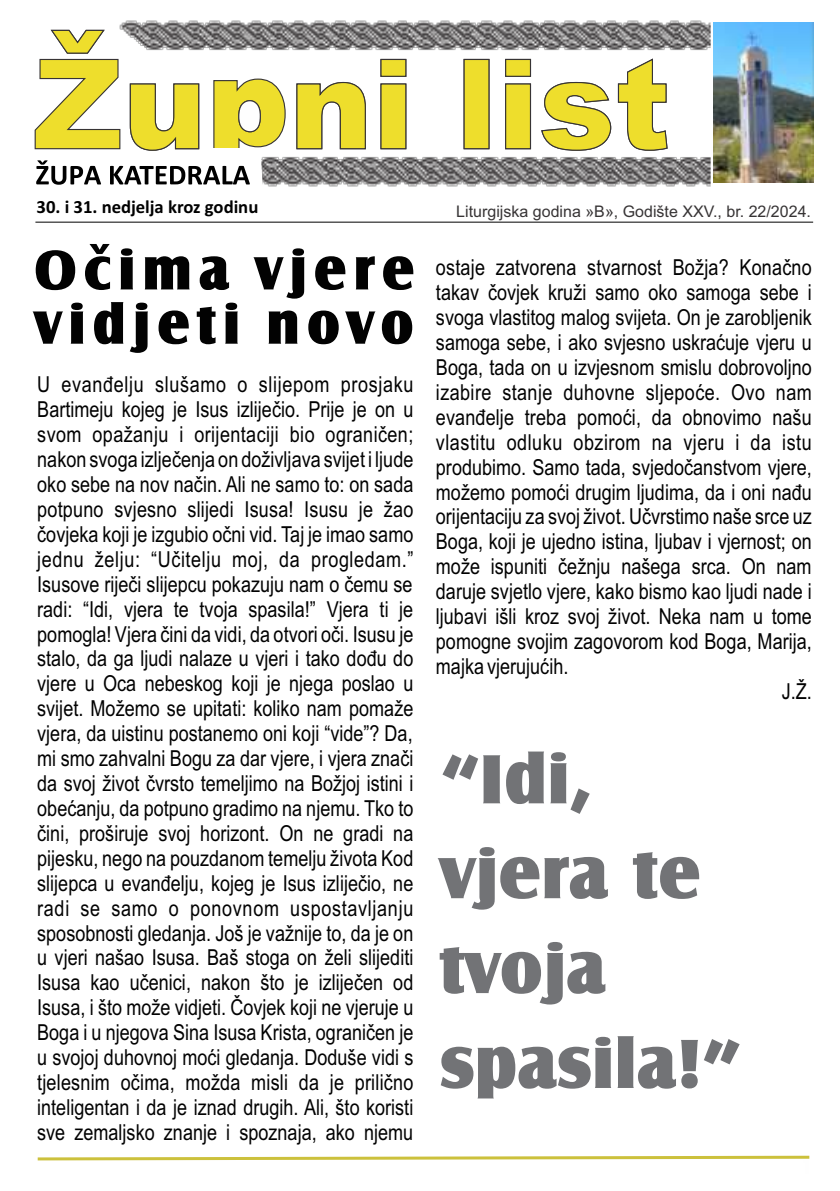
<style>
.page{position:relative;width:840px;height:1191px;background:#fff}
.page>*{position:absolute;margin:0;border:0;box-sizing:border-box;transform-origin:0 0}
.t1{font:72px/94.8px "Castle T Ultr";color:#727376}
.t2{font:57.8px/54.2px "Castle T Ultr";letter-spacing:.12em;color:#020202;scale:.96 1}
.t3{font:22px/25px "Arial Narrow";color:#020202;text-align:justify}
.t4{font:700 18.6px "Calibri";color:#000}
.t5{font:16px "Arial";color:#373435}
</style>
<div class="page">
<img style="left:713px;top:22px;width:99px;height:160px">
<hr style="left:35px;top:222px;width:777px;height:1px;background:#000">
<img style="left:119px;top:20px;width:591px;height:167px">
<svg style="left:34px;top:29px;width:252px;height:156px"></svg>
<svg style="left:295px;top:81px;width:71px;height:69px"></svg>
<svg style="left:379px;top:83px;width:28px;height:67px;background:#d6c93b"></svg>
<svg style="left:504px;top:83px;width:27px;height:67px;background:#d8cb37"></svg>
<svg style="left:540px;top:81px;width:71px;height:70px"></svg>
<svg style="left:379px;top:58px;width:28px;height:19px"></svg>
<svg style="left:462px;top:58px;width:28px;height:92px;background:#d8cb3b"></svg>
<svg style="left:504px;top:58px;width:27px;height:19px"></svg>
<svg style="left:617px;top:58px;width:50px;height:93px"></svg>
<svg style="left:37px;top:1155px;width:773px;height:6px"></svg>
<p class="t4" style="left:37px;top:199px;width:223px">30. i 31. nedjelja kroz godinu</p>
<h2 class="t2" style="left:34px;top:243px;width:397px">Očima vjere vidjeti novo</h2>
<p class="t3" style="left:37px;top:374px;width:377px">U evanđelju slušamo o slijepom prosjaku Bartimeju kojeg je Isus izliječio. Prije je on u svom opažanju i orijentaciji bio ograničen; nakon svoga izlječenja on doživljava svijet i ljude oko sebe na nov način. Ali ne samo to: on sada potpuno svjesno slijedi Isusa! Isusu je žao čovjeka koji je izgubio očni vid. Taj je imao samo jednu želju: “Učitelju moj, da progledam.” Isusove riječi slijepcu pokazuju nam o čemu se radi: “Idi, vjera te tvoja spasila!” Vjera ti je pomogla! Vjera čini da vidi, da otvori oči. Isusu je stalo, da ga ljudi nalaze u vjeri i tako dođu do vjere u Oca nebeskog koji je njega poslao u svijet. Možemo se upitati: koliko nam pomaže vjera, da uistinu postanemo oni koji “vide”? Da, mi smo zahvalni Bogu za dar vjere, i vjera znači da svoj život čvrsto temeljimo na Božjoj istini i obećanju, da potpuno gradimo na njemu. Tko to čini, proširuje svoj horizont. On ne gradi na pijesku, nego na pouzdanom temelju života Kod slijepca u evanđelju, kojeg je Isus izliječio, ne radi se samo o ponovnom uspostavljanju sposobnosti gledanja. Još je važnije to, da je on u vjeri našao Isusa. Baš stoga on želi slijediti Isusa kao učenici, nakon što je izliječen od Isusa, i što može vidjeti. Čovjek koji ne vjeruje u Boga i u njegova Sina Isusa Krista, ograničen je u svojoj duhovnoj moći gledanja. Doduše vidi s tjelesnim očima, možda misli da je prilično inteligentan i da je iznad drugih. Ali, što koristi sve zemaljsko znanje i spoznaja, ako njemu</p>
<p class="t5" style="left:456px;top:206px;width:356px">Liturgijska godina »B», Godište XXV., br. 22/2024.</p>
<p class="t3" style="left:435px;top:257px;width:377px">ostaje zatvorena stvarnost Božja? Konačno takav čovjek kruži samo oko samoga sebe i svoga vlastitog malog svijeta. On je zarobljenik samoga sebe, i ako svjesno uskraćuje vjeru u Boga, tada on u izvjesnom smislu dobrovoljno izabire stanje duhovne sljepoće. Ovo nam evanđelje treba pomoći, da obnovimo našu vlastitu odluku obzirom na vjeru i da istu produbimo. Samo tada, svjedočanstvom vjere, možemo pomoći drugim ljudima, da i oni nađu orijentaciju za svoj život. Učvrstimo naše srce uz Boga, koji je ujedno istina, ljubav i vjernost; on može ispuniti čežnju našega srca. On nam daruje svjetlo vjere, kako bismo kao ljudi nade i ljubavi išli kroz svoj život. Neka nam u tome pomogne svojim zagovorom kod Boga, Marija, majka vjerujućih.</p>
<p class="t3" style="left:781px;top:680px;width:32px">J.Ž.</p>
<h1 class="t1" style="left:439px;top:732px;width:304px">“Idi, vjera te tvoja spasila!”</h1>
</div>
